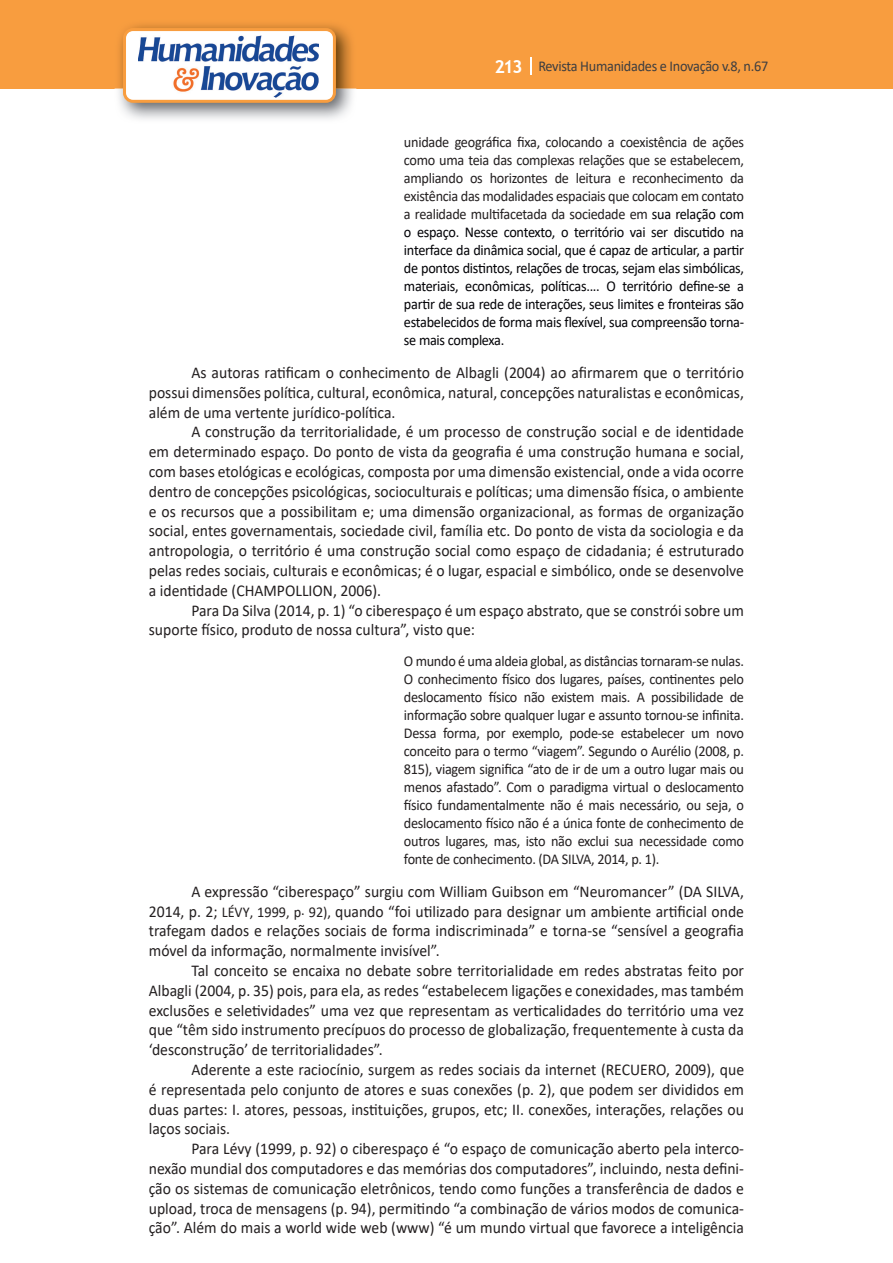
<style>
.page{position:relative;width:893px;height:1263px;background:#fff}
.page>*{position:absolute;margin:0;border:0;box-sizing:border-box;transform-origin:0 0}
.t1{font:16.5px/19.8px "Calibri";color:#231f20;text-align:justify;scale:.95 1}
.t2{font:15px/18px "Calibri";letter-spacing:-.02em;color:#020206;text-align:justify;scale:.95 1}
.t3{font:15px "Calibri";letter-spacing:-.02em;color:#231f20;scale:.95 1}
.t4{font:15px "Calibri";letter-spacing:-.02em;color:#3e3e3f;scale:.95 1}
.s1{font-family:"Trebuchet MS";font-weight:700;font-size:18px;color:#fff}
.s2{color:#231f20}
.s3{font-size:15px}
</style>
<div class="page">
<div style="left:0;top:0;width:893px;height:88px;background:#f89d3f"></div>
<svg style="left:530px;top:57px;width:2px;height:18px"></svg>
<img style="left:115px;top:24px;width:241px;height:95px">
<div style="left:125px;top:30px;width:209px;height:71px;background:#fff;border-radius:9px"></div>
<img style="left:138px;top:35px;width:181px;height:62px">
<div style="left:123px;top:28px;width:213px;height:75px;border:3px solid #f89d3f;border-radius:9px"></div>
<p class="t4" style="left:495px;top:56px;width:290px"><span class="s1">213</span> Revista Humanidades e Inovação v.8, n.67</p>
<p class="t2" style="left:404px;top:133px;width:360px"><span class="s2">unidade geográfica fixa, colocando a coexistência de ações como uma teia das complexas relações que se estabelecem, ampliando os horizontes de leitura e reconhecimento da existência das modalidades espaciais que colocam em contato a realidade multifacetada da sociedade em</span> sua relação com o espaço. Nesse contexto, o território vai ser discutido na interface da dinâmica social, que é capaz de articular, a partir de pontos distintos, relações de trocas, sejam elas simbólicas, materiais, econômicas, políticas.... O território define-se a partir de sua rede de interações, seus limites e fronteiras são estabelecidos de forma mais flexível, sua compreensão torna&shy;se mais complexa.</p>
<p class="t1" style="left:149px;top:362px;width:628px;text-indent:43px">As autoras ratificam o conhecimento de Albagli (2004) ao afirmarem que o território possui dimensões política, cultural, econômica, natural, concepções naturalistas e econômicas, além de uma vertente jurídico-política.</p>
<p class="t1" style="left:149px;top:421px;width:628px;text-indent:43px">A construção da territorialidade, é um processo de construção social e de identidade em determinado espaço. Do ponto de vista da geografia é uma construção humana e social, com bases etológicas e ecológicas, composta por uma dimensão existencial, onde a vida ocorre dentro de concepções psicológicas, socioculturais e políticas; uma dimensão sica, o ambiente e os recursos que a possibilitam e; uma dimensão organizacional, as formas de organização social, entes governamentais, sociedade civil, família etc. Do ponto de vista da sociologia e da antropologia, o território é uma construção social como espaço de cidadania; é estruturado pelas redes sociais, culturais e econômicas; é o lugar, espacial e simbólico, onde se desenvolve a identidade (CHAMPOLLION, 2006).</p>
<p class="t1" style="left:149px;top:600px;width:628px;text-indent:43px">Para Da Silva (2014, p. 1) “o ciberespaço é um espaço abstrato, que se constrói sobre um suporte sico, produto de nossa cultura”, visto que:</p>
<p class="t3" style="left:404px;top:651px;width:359px">O mundo é uma aldeia global, as distâncias tornaram-se nulas.</p>
<p class="t3" style="left:404px;top:669px;width:359px">O conhecimento sico dos lugares, países, continentes pelo</p>
<p class="t3" style="left:404px;top:687px;width:359px">deslocamento sico não existem mais. A possibilidade de</p>
<p class="t3" style="left:404px;top:705px;width:359px">informação sobre qualquer lugar e assunto tornou-se infinita.</p>
<p class="t3" style="left:404px;top:723px;width:360px">Dessa forma, por exemplo, pode-se estabelecer um novo</p>
<p class="t3" style="left:404px;top:741px;width:359px">conceito para o termo “viagem”. Segundo o Aurélio (2008, p.</p>
<p class="t3" style="left:404px;top:759px;width:360px">815), viagem significa “ato de ir de um a outro lugar mais ou</p>
<p class="t3" style="left:404px;top:777px;width:359px">menos afastado”. Com o paradigma virtual o deslocamento</p>
<p class="t3" style="left:411px;top:795px;width:352px">sico fundamentalmente não é mais necessário, ou seja, o</p>
<p class="t3" style="left:404px;top:813px;width:359px">deslocamento sico não é a única fonte de conhecimento de</p>
<p class="t3" style="left:404px;top:831px;width:359px">outros lugares, mas, isto não exclui sua necessidade como</p>
<p class="t3" style="left:404px;top:849px;width:270px">fonte de conhecimento. (DA SILVA, 2014, p. 1).</p>
<p class="t1" style="left:149px;top:881px;width:628px;text-indent:43px">A expressão “ciberespaço” surgiu com William Guibson em “Neuromancer” (DA SILVA, 2014, p. 2; <span class="s3">LÉVY, 1999, p. 92),</span> quando “foi utilizado para designar um ambiente artificial onde trafegam dados e relações sociais de forma indiscriminada” e torna-se “sensível a geografia móvel da informação, normalmente invisível”.</p>
<p class="t1" style="left:149px;top:960px;width:628px;text-indent:43px">Tal conceito se encaixa no debate sobre territorialidade em redes abstratas feito por Albagli (2004, p. 35) pois, para ela, as redes “estabelecem ligações e conexidades, mas também exclusões e seletividades” uma vez que representam as verticalidades do território uma vez que “têm sido instrumento precípuos do processo de globalização, frequentemente à custa da ‘desconstrução’ de territorialidades”.</p>
<p class="t1" style="left:149px;top:1059px;width:628px;text-indent:43px">Aderente a este raciocínio, surgem as redes sociais da internet (RECUERO, 2009), que é representada pelo conjunto de atores e suas conexões (p. 2), que podem ser divididos em duas partes: I. atores, pessoas, instituições, grupos, etc; II. conexões, interações, relações ou laços sociais.</p>
<p class="t1" style="left:149px;top:1138px;width:628px;text-indent:43px">Para Lévy (1999, p. 92) o ciberespaço é “o espaço de comunicação aberto pela interco&shy;nexão mundial dos computadores e das memórias dos computadores”, incluindo, nesta defini&shy;ção os sistemas de comunicação eletrônicos, tendo como funções a transferência de dados e upload, troca de mensagens (p. 94), permitindo “a combinação de vários modos de comunica&shy;ção”. Além do mais a world wide web (www) “é um mundo virtual que favorece a inteligência</p>
</div>
